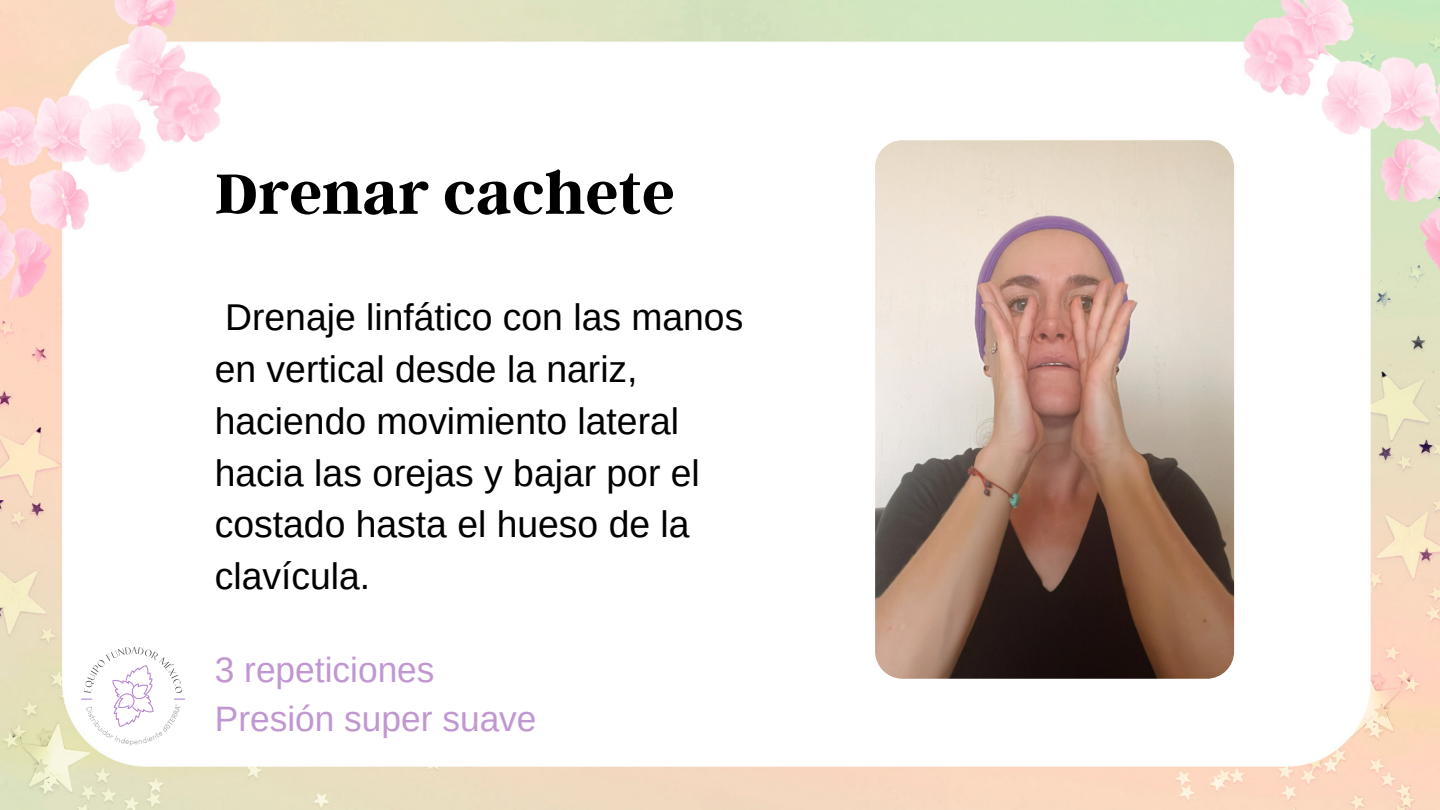
<style>
.page{position:relative;width:1440px;height:810px;background:#fff}
.page>*{position:absolute;margin:0;border:0;box-sizing:border-box;transform-origin:0 0}
.t1{font:700 63.3px "Argent CF";color:#000}
.t2{font:37.3px/51.8px "Arimo";color:#000}
.t3{font:35.3px "Arimo";color:#c197d2}
</style>
<div class="page">
<img style="left:0;top:0;width:1440px;height:810px">
<img style="left:875px;top:140px;width:359px;height:539px;border-radius:27px">
<img style="left:82px;top:648px;width:102px;height:98px">
<p class="t1" style="left:215px;top:152px;width:462px">Drenar cachete</p>
<p class="t2" style="left:215px;top:292px;width:530px">Drenaje linfático con las manos en vertical desde la nariz, haciendo movimiento lateral hacia las orejas y bajar por el costado hasta el hueso de la clavícula.</p>
<p class="t3" style="left:215px;top:650px;width:221px">3 repeticiones</p>
<p class="t3" style="left:215px;top:699px;width:323px">Presión super suave</p>
</div>
